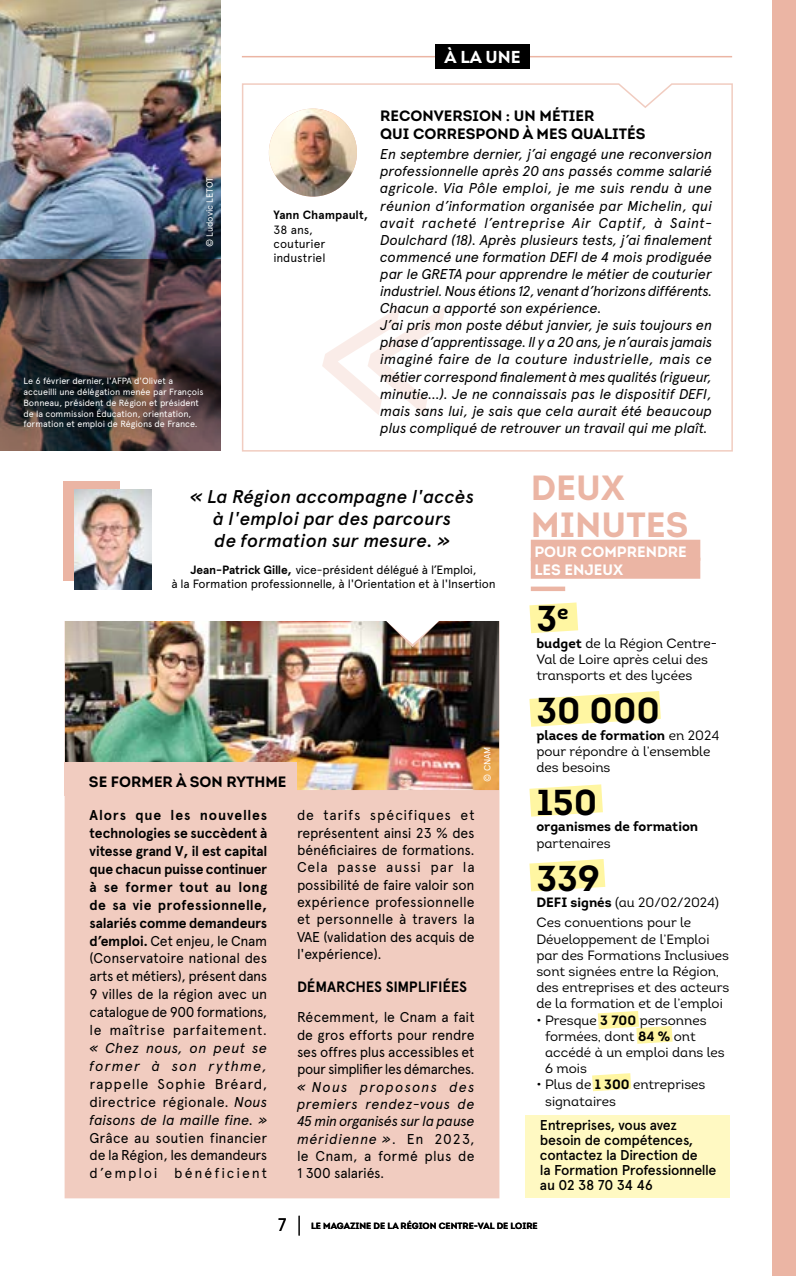
<style>
.page{position:relative;width:796px;height:1276px;background:#fff}
.page>*{position:absolute;margin:0;border:0;box-sizing:border-box;transform-origin:0 0}
.t1{font:36px "Intro Bold Alt";color:#000}
.t2{font:34.95px/36.3px "Intro Bold Alt";color:#ebb5a4}
.t3{font:italic 500 18.45px/22px "Apercu";letter-spacing:.01em;color:#000;text-align:center}
.t4{font:18px "Apercu";color:#000}
.t5{font:17.25px "Intro Bold Alt";color:#fff}
.t6{font:15px/18px "Intro Bold Alt";color:#000}
.t7{font:15px/18px "Intro Bold Alt";color:#fff}
.t8{font:700 15px "Apercu";letter-spacing:-.005em;color:#000}
.t9{font:italic 14.25px/17.1px "Apercu";letter-spacing:-.01em;color:#000}
.t10{font:14.25px/17.4px "Apercu";letter-spacing:-.01em;color:#000;text-align:justify}
.t11{font:700 14.25px/17.9px "Apercu";letter-spacing:.005em;color:#000;text-align:justify}
.t12{font:500 14.25px/15px "Apercu";letter-spacing:-.02em;color:#000}
.t13{font:italic 14.25px/17.9px "Apercu";letter-spacing:.055em;color:#000}
.t14{font:13.5px/16.2px "Intro Book Alt";color:#000}
.t15{font:700 13.5px "Intro";color:#000}
.t16{font:12px/14.4px "Apercu";letter-spacing:-.015em;color:#000}
.t17{font:700 12px "Apercu";letter-spacing:.005em;color:#000}
.t18{font:9px/10.8px "Apercu";letter-spacing:-.01em;color:#fff}
.t19{font:9px "Intro Bold Alt";color:#000}
.s1{font-weight:700}
.s2{font-weight:400}
.s3{font-style:italic}
.s4{font-style:normal}
.s5{font-family:"Intro";font-weight:700}
.s6{font-family:"Intro Book Alt";font-weight:400}
.s7{font-family:"Intro Bold Alt"}
</style>
<div class="page">
<div style="left:65px;top:790px;width:434px;height:408px;background:#f1ccc0"></div>
<img style="left:65px;top:621px;width:434px;height:169px">
<img style="left:0;top:0;width:220px;height:260px">
<svg style="left:0;top:260px;width:220px;height:191px;background:#4e4040"></svg>
<svg style="left:299px;top:1215px;width:1px;height:20px"></svg>
<svg style="left:529px;top:602px;width:49px;height:31px;background:#fff7ae"></svg>
<svg style="left:529px;top:691px;width:131px;height:36px"></svg>
<svg style="left:529px;top:784px;width:73px;height:32px;background:#fff7af"></svg>
<svg style="left:529px;top:859px;width:76px;height:32px;background:#fff7af"></svg>
<div style="left:525px;top:1114px;width:204px;height:83px;background:#fff9c2"></div>
<svg style="left:597px;top:1011px;width:75px;height:32px"></svg>
<svg style="left:592px;top:1073px;width:39px;height:18px"></svg>
<div style="left:530px;top:540px;width:170px;height:21px;background:#ebb5a4"></div>
<div style="left:530px;top:558px;width:170px;height:21px;background:#ebb5a4"></div>
<hr style="left:242px;top:56px;width:489px;height:1px;background:#ebb5a4">
<div style="left:435px;top:44px;width:94px;height:25px;background:#000"></div>
<div style="left:772px;top:0;width:23px;height:1276px;background:#ebb5a4"></div>
<svg style="left:242px;top:83px;width:491px;height:369px"></svg>
<svg style="left:322px;top:306px;width:123px;height:109px"></svg>
<div style="left:530px;top:586px;width:35px;height:5px;background:#ebb5a4"></div>
<img style="left:269px;top:109px;width:88px;height:88px;border-radius:44px">
<div style="left:63px;top:480px;width:57px;height:100px;background:#ebb5a4"></div>
<img style="left:74px;top:489px;width:77px;height:100px">
<div style="left:65px;top:762px;width:232px;height:33px;background:#f1ccc0"></div>
<p class="t18" style="left:204px;top:247px;width:72px;rotate:-90deg">© Ludovic LETOT</p>
<p class="t18" style="left:23px;top:375px;width:181px">Le 6 février dernier, l'AFPA d'Olivet a accueilli une délégation menée par François Bonneau, président de Région et président de la commission Éducation, orientation, formation et emploi de Régions de France.</p>
<p class="t5" style="left:444px;top:46px;width:77px">À LA UNE</p>
<p class="t17" style="left:273px;top:208px;width:96px">Yann Champault,</p>
<p class="t16" style="left:273px;top:222px;width:53px">38 ans, couturier industriel</p>
<p class="t6" style="left:380px;top:107px;width:266px">RECONVERSION : UN MÉTIER<br>QUI CORRESPOND À MES QUALITÉS</p>
<p class="t9" style="left:380px;top:144px;width:333px">En septembre dernier, j’ai engagé une reconversion professionnelle après 20 ans passés comme salarié agricole. Via Pôle emploi, je me suis rendu à une réunion d’information organisée par Michelin, qui avait racheté l’entreprise Air Captif, à Saint-Doulchard (18). Après plusieurs tests, j’ai finalement commencé une formation DEFI de 4 mois prodiguée par le GRETA pour apprendre le métier de couturier industriel. Nous étions 12, venant d’horizons différents.<br>Chacun a apporté son expérience.<br>J’ai pris mon poste début janvier, je suis toujours en phase d’apprentissage. Il y a 20 ans, je n’aurais jamais imaginé faire de la couture industrielle, mais ce métier correspond finalement à mes qualités (rigueur, minutie…). Je ne connaissais pas le dispositif DEFI, mais sans lui, je sais que cela aurait été beaucoup plus compliqué de retrouver un travail qui me plaît.</p>
<p class="t3" style="left:190px;top:486px;width:285px">« La Région accompagne l'accès à l'emploi par des parcours<br>de formation sur mesure. »</p>
<p class="t16" style="left:171px;top:562px;width:326px;text-align:center"><span class="s1">Jean-Patrick Gille,</span> vice-président délégué à l’Emploi,<br>à la Formation professionnelle, à l'Orientation et à l'Insertion</p>
<p class="t6" style="left:89px;top:772px;width:199px">SE FORMER À SON RYTHME</p>
<p class="t11" style="left:90px;top:806px;width:179px">Alors que les nouvelles technologies se succèdent à vitesse grand V, il est capital que chacun puisse continuer à se former tout au long de sa vie professionnelle, salariés comme demandeurs d’emploi. <span class="s2">Cet enjeu, le Cnam (Conservatoire national des arts et métiers), présent dans 9 villes de la région avec un catalogue de 900 formations, le maîtrise parfaitement.</span></p>
<p class="t13" style="left:90px;top:1038px;width:179px">« Chez nous, on peut se former à son rythme,</p>
<p class="t10" style="left:90px;top:1074px;width:179px;line-height:17.9px">rappelle Sophie Bréard, directrice régionale. <span class="s3">Nous faisons de la maille fine. »</span></p>
<p class="t10" style="left:90px;top:1128px;width:179px;line-height:17.9px">Grâce au soutien financier de la Région, les demandeurs d’emploi bénéficient</p>
<p class="t18" style="left:481px;top:781px;width:37px;rotate:-90deg">© CNAM</p>
<p class="t10" style="left:297px;top:806px;width:179px">de tarifs spécifiques et représentent ainsi 23 % des bénéficiaires de formations.<br>Cela passe aussi par la possibilité de faire valoir son expérience professionnelle et personnelle à travers la VAE (validation des acquis de l'expérience).</p>
<p class="t8" style="left:297px;top:978px;width:171px">DÉMARCHES SIMPLIFIÉES</p>
<p class="t10" style="left:297px;top:1008px;width:179px">Récemment, le Cnam a fait de gros efforts pour rendre ses offres plus accessibles et pour simplifier les démarches.</p>
<p class="t9" style="left:297px;top:1076px;width:179px;text-align:justify">« Nous proposons des premiers rendez-vous de 45 min organisés sur la pause méridienne »<span class="s4">. En 2023, le Cnam, a formé plus de 1 300 salariés.</span></p>
<h2 class="t2" style="left:530px;top:470px;width:159px">DEUX<br>MINUTES</h2>
<p class="t7" style="left:534px;top:542px;width:154px">POUR COMPRENDRE<br>LES ENJEUX</p>
<h1 class="t1" style="left:536px;top:596px;width:34px">3<sup>e</sup></h1>
<p class="t14" style="left:536px;top:635px;width:182px"><span class="s5">budget</span> de la Région Centre-<br>Val de Loire après celui des transports et des lycées</p>
<h1 class="t1" style="left:536px;top:687px;width:125px">30 000</h1>
<p class="t15" style="left:536px;top:726px;width:184px">places de formation <span class="s6">en 2024</span></p>
<p class="t14" style="left:536px;top:743px;width:175px">pour répondre à l’ensemble des besoins</p>
<h1 class="t1" style="left:536px;top:779px;width:62px">150</h1>
<p class="t15" style="left:536px;top:818px;width:163px">organismes de formation</p>
<p class="t14" style="left:536px;top:835px;width:76px">partenaires</p>
<h1 class="t1" style="left:536px;top:855px;width:65px">339</h1>
<p class="t14" style="left:536px;top:892px;width:184px;line-height:20.4px"><span class="s5">DEFI signés</span> (au 20/02/2024)<br>Ces conventions pour le</p>
<p class="t14" style="left:536px;top:931px;width:194px">Développement de l’Emploi par des Formations Inclusives sont signées entre la Région, des entreprises et des acteurs de la formation et de l’emploi</p>
<p class="t14" style="left:545px;top:1012px;width:181px;text-indent:-9px">• Presque <span class="s7">3 700</span> personnes formées, dont <span class="s7">84 %</span> ont accédé à un emploi dans les<br>6 mois</p>
<p class="t14" style="left:545px;top:1076px;width:162px;text-indent:-9px">• Plus de <span class="s7">1 300</span> entreprises signataires</p>
<p class="t12" style="left:539px;top:1118px;width:178px">Entreprises, vous avez besoin de compétences, contactez la Direction de<br>la Formation Professionnelle au 02 38 70 34 46</p>
<p class="t4" style="left:278px;top:1213px;width:10px">7</p>
<p class="t19" style="left:311px;top:1220px;width:228px">LE MAGAZINE DE LA RÉGION CENTRE-VAL DE LOIRE</p>
</div>
